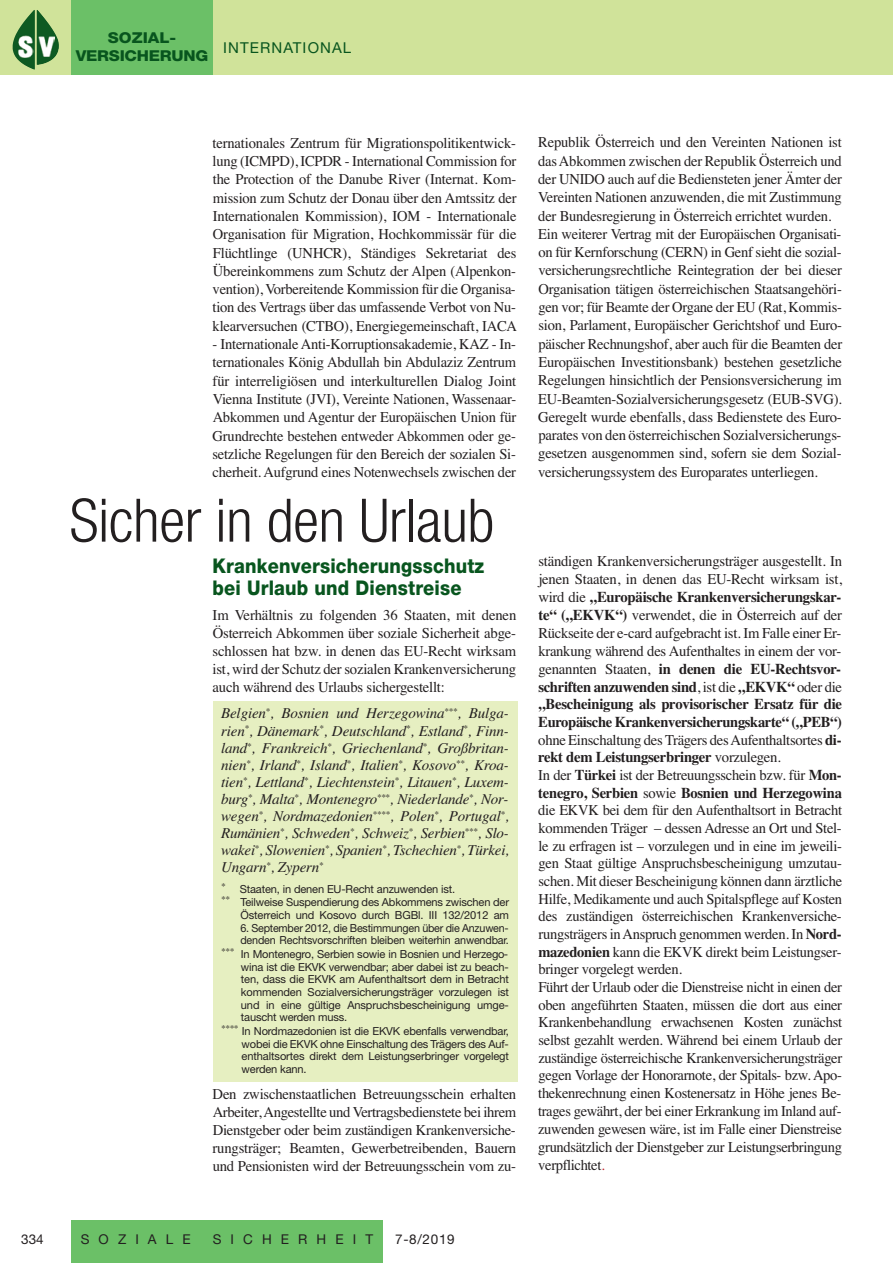
<style>
.page{position:relative;width:893px;height:1263px;background:#fff}
.page>*{position:absolute;margin:0;border:0;box-sizing:border-box;transform-origin:0 0}
.t1{font:300 condensed 60px "Helvetica Neue LT Std";letter-spacing:-.005em;color:#231f20}
.t2{font:800 20.25px/22.5px "Helvetica Neue";letter-spacing:.01em;color:#08551e;scale:.9 1}
.t3{font:15px/18.3px "Times";letter-spacing:-.02em;color:#231f20;text-align:justify}
.t4{font:italic 15px/17.1px "Times";letter-spacing:-.015em;color:#231f20;text-align:justify}
.t5{font:800 15px/17.7px "Helvetica Neue";letter-spacing:-.015em;color:#08551e;text-align:center;scale:1.1 1}
.t6{font:15px "Helvetica Neue LT Std";letter-spacing:.075em;color:#08551e}
.t7{font:13.5px "Helvetica Neue LT Std";letter-spacing:.675em;color:#231f20}
.t8{font:11.1px/12.6px "Helvetica Neue LT Std";letter-spacing:-.015em;color:#231f20}
.s1{font-weight:700}
.s2{color:#c2262c}
</style>
<div class="page">
<div style="left:0;top:0;width:893px;height:74px;background:#d0e39a"></div>
<div style="left:71px;top:0;width:142px;height:74px;background:#6bc067"></div>
<div style="left:71px;top:1220px;width:312px;height:43px;background:#6bc067"></div>
<img style="left:37px;top:10px;width:22px;height:55px">
<img style="left:13px;top:10px;width:22px;height:60px">
<img style="left:17px;top:35px;width:17px;height:22px">
<img style="left:39px;top:36px;width:15px;height:20px">
<div style="left:213px;top:701px;width:304px;height:381px;background:#e6efc1"></div>
<p class="t5" style="left:76px;top:30px;width:122px">SOZIAL-<br>VERSICHERUNG</p>
<p class="t6" style="left:223px;top:43px;width:130px">INTERNATIONAL</p>
<p class="t3" style="left:213px;top:133px;width:306px">ternationales Zentrum für Migrationspolitikentwick&shy;lung (ICMPD), ICPDR - International Commission for the Protection of the Danube River (Internat. Kom&shy;mission zum Schutz der Donau über den Amtssitz der Internationalen Kommission), IOM - Internationale Organisation für Migration, Hochkommissär für die Flüchtlinge (UNHCR), Ständiges Sekretariat des Übereinkommens zum Schutz der Alpen (Alpenkon&shy;vention), Vorbereitende Kommission für die Organisa&shy;tion des Vertrags über das umfassende Verbot von Nu&shy;klearversuchen (CTBO), Energiegemeinschaft, IACA</p>
<p class="t3" style="left:212px;top:335px;width:305px">- Internationale Anti-Korruptionsakademie, KAZ - In&shy;ternationales König Abdullah bin Abdulaziz Zentrum für interreligiösen und interkulturellen Dialog Joint Vienna Institute (JVI), Vereinte Nationen, Wassenaar-Abkommen und Agentur der Europäischen Union für Grundrechte bestehen entweder Abkommen oder ge&shy;setzliche Regelungen für den Bereich der sozialen Si&shy;cherheit. Aufgrund eines Notenwechsels zwischen der</p>
<h1 class="t1" style="left:70px;top:499px;width:426px">Sicher in den Urlaub</h1>
<h2 class="t2" style="left:213px;top:556px;width:303px">Krankenversicherungsschutz bei Urlaub und Dienstreise</h2>
<p class="t3" style="left:213px;top:605px;width:305px">Im Verhältnis zu folgenden 36 Staaten, mit denen Österreich Abkommen über soziale Sicherheit abge&shy;schlossen hat bzw. in denen das EU-Recht wirksam ist, wird der Schutz der sozialen Krankenversicherung auch während des Urlaubs sichergestellt:</p>
<p class="t4" style="left:221px;top:705px;width:289px">Belgien<sup>*</sup>, Bosnien und Herzegowina<sup>***</sup>, Bulga&shy;rien<sup>*</sup>, Dänemark<sup>*</sup>, Deutschland<sup>*</sup>, Estland<sup>*</sup>, Finn&shy;land<sup>*</sup>, Frankreich<sup>*</sup>, Griechenland<sup>*</sup>, Großbritan&shy;nien<sup>*</sup>, Irland<sup>*</sup>, Island<sup>*</sup>, Italien<sup>*</sup>, Kosovo<sup>**</sup>, Kroa&shy;tien<sup>*</sup>, Lettland<sup>*</sup>, Liechtenstein<sup>*</sup>, Litauen<sup>*</sup>, Luxem&shy;burg<sup>*</sup>, Malta<sup>*</sup>, Montenegro<sup>***</sup>, Niederlande<sup>*</sup>, Nor&shy;wegen<sup>*</sup>, Nordmazedonien<sup>****</sup>, Polen<sup>*</sup>, Portugal<sup>*</sup>, Rumänien<sup>*</sup>, Schweden<sup>*</sup>, Schweiz<sup>*</sup>, Serbien<sup>***</sup>, Slo&shy;wakei<sup>*</sup>, Slowenien<sup>*</sup>, Spanien<sup>*</sup>, Tschechien<sup>*</sup>, Türkei, Ungarn<sup>*</sup>, Zypern<sup>*</sup></p>
<p class="t8" style="left:221px;top:883px;width:289px;line-height:14px"><sup>*</sup> Staaten, in denen EU-Recht anzuwenden ist.<br><sup>**</sup> Teilweise Suspendierung des Abkommens zwischen der</p>
<p class="t8" style="left:240px;top:910px;width:270px">Österreich und Kosovo durch BGBl. III 132/2012 am</p>
<p class="t8" style="left:240px;top:922px;width:270px">6. September 2012, die Bestimmungen über die Anzuwen&shy;denden Rechtsvorschriften bleiben weiterhin anwendbar.</p>
<p class="t8" style="left:241px;top:949px;width:270px;text-align:justify;text-indent:-20px"><sup>***</sup> In Montenegro, Serbien sowie in Bosnien und Herzego&shy;wina ist die EKVK verwendbar; aber dabei ist zu beach&shy;ten, dass die EKVK am Aufenthaltsort dem in Betracht kommenden Sozialversicherungsträger vorzulegen ist und in eine gültige Anspruchsbescheinigung umge&shy;tauscht werden muss.</p>
<p class="t8" style="left:242px;top:1026px;width:269px;text-align:justify;text-indent:-21px"><sup>****</sup> In Nordmazedonien ist die EKVK ebenfalls verwendbar, wobei die EKVK ohne Einschaltung des Trägers des Auf&shy;enthaltsortes direkt dem Leistungserbringer vorgelegt werden kann.</p>
<p class="t3" style="left:213px;top:1085px;width:305px">Den zwischenstaatlichen Betreuungsschein erhalten Arbeiter, Angestellte und Vertragsbedienstete bei ihrem Dienstgeber oder beim zuständigen Krankenversiche&shy;rungsträger; Beamten, Gewerbetreibenden, Bauern und Pensionisten wird der Betreuungsschein vom zu-</p>
<p class="t3" style="left:538px;top:133px;width:306px;text-align:left">Republik Österreich und den Vereinten Nationen ist das Abkommen zwischen der Republik Österreich und der UNIDO auch auf die Bediensteten jener Ämter der Vereinten Nationen anzuwenden, die mit Zustimmung der Bundesregierung in Österreich errichtet wurden.<br>Ein weiterer Vertrag mit der Europäischen Organisati&shy;on für Kernforschung (CERN) in Genf sieht die sozial&shy;versicherungsrechtliche Reintegration der bei dieser Organisation tätigen österreichischen Staatsangehöri&shy;gen vor; für Beamte der Organe der EU (Rat, Kommis&shy;sion, Parlament, Europäischer Gerichtshof und Euro&shy;päischer Rechnungshof, aber auch für die Beamten der Europäischen Investitionsbank) bestehen gesetzliche Regelungen hinsichtlich der Pensionsversicherung im EU-Beamten-Sozialversicherungsgesetz (EUB-SVG).<br>Geregelt wurde ebenfalls, dass Bedienstete des Euro&shy;parates von den österreichischen Sozialversicherungs&shy;gesetzen ausgenommen sind, sofern sie dem Sozial&shy;versicherungssystem des Europarates unterliegen.</p>
<p class="t3" style="left:538px;top:551px;width:306px;line-height:17.9px;text-align:left">ständigen Krankenversicherungsträger ausgestellt. In jenen Staaten, in denen das EU-Recht wirksam ist, wird die <span class="s1">„Europäische Krankenversicherungskar&shy;te“ („EKVK“)</span> verwendet, die in Österreich auf der Rückseite der e-card aufgebracht ist. Im Falle einer Er&shy;krankung während des Aufenthaltes in einem der vor&shy;genannten Staaten, <span class="s1">in denen die EU-Rechtsvor&shy;schriften anzuwenden sind</span>, ist die <span class="s1">„EKVK“</span> oder die <span class="s1">„Bescheinigung als provisorischer Ersatz für die Europäische Krankenversicherungskarte“ („PEB“) </span>ohne Einschaltung des Trägers des Aufenthaltsortes <span class="s1">di&shy;rekt dem Leistungserbringer</span> vorzulegen.<br>In der <span class="s1">Türkei</span> ist der Betreuungsschein bzw. für <span class="s1">Mon&shy;tenegro, Serbien</span> sowie <span class="s1">Bosnien und Herzegowina </span>die EKVK bei dem für den Aufenthaltsort in Betracht kommenden Träger – dessen Adresse an Ort und Stel&shy;le zu erfragen ist – vorzulegen und in eine im jeweili&shy;gen Staat gültige Anspruchsbescheinigung umzutau&shy;schen. Mit dieser Bescheinigung können dann ärztliche Hilfe, Medikamente und auch Spitalspflege auf Kosten des zuständigen österreichischen Krankenversiche&shy;rungsträgers in Anspruch genommen werden. In <span class="s1">Nord&shy;mazedonien</span> kann die EKVK direkt beim Leistungser&shy;bringer vorgelegt werden.<br>Führt der Urlaub oder die Dienstreise nicht in einen der oben angeführten Staaten, müssen die dort aus einer Krankenbehandlung erwachsenen Kosten zunächst selbst gezahlt werden. Während bei einem Urlaub der zuständige österreichische Krankenversicherungsträger gegen Vorlage der Honorarnote, der Spitals- bzw. Apo&shy;thekenrechnung einen Kostenersatz in Höhe jenes Be&shy;trages gewährt, der bei einer Erkrankung im Inland auf&shy;zuwenden gewesen wäre, ist im Falle einer Dienstreise grundsätzlich der Dienstgeber zur Leistungserbringung verpflichtet<span class="s2">.</span></p>
<p class="t7" style="left:21px;top:1234px;width:24px">334</p>
<p class="t7" style="left:81px;top:1234px;width:111px">SOZIALE</p>
<p class="t7" style="left:213px;top:1234px;width:162px">SICHERHEIT</p>
<p class="t7" style="left:395px;top:1234px;width:61px">7-8/2019</p>
</div>
